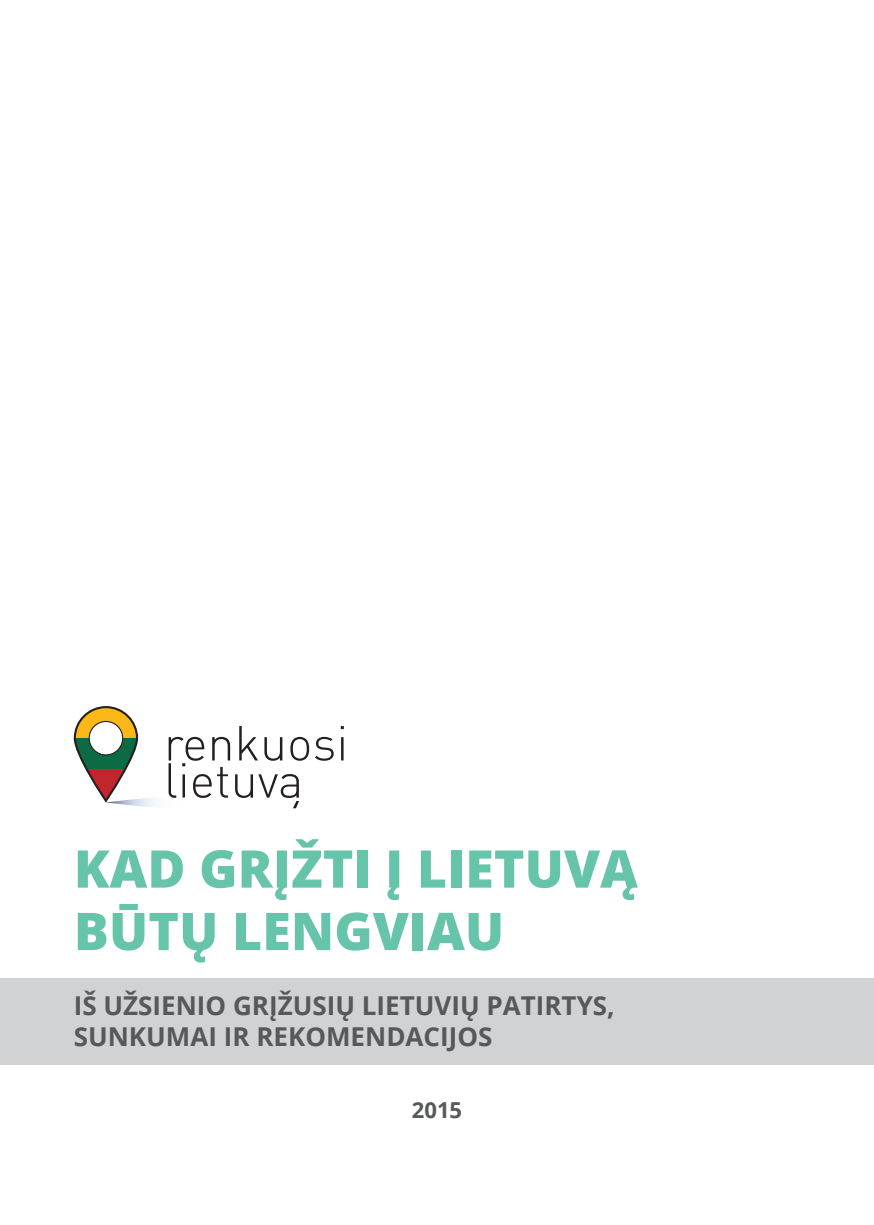
<style>
.page{position:relative;width:874px;height:1225px;background:#fff}
.page>*{position:absolute;margin:0;border:0;box-sizing:border-box;transform-origin:0 0}
.t1{font:800 52px/62.4px "Open Sans";color:#65c4a9}
.t2{font:700 26px/31.2px "Open Sans";color:#57585a}
.t3{font:700 22px "Open Sans";color:#57585a}
</style>
<div class="page">
<div style="left:0;top:977px;width:873px;height:87px;background:#d1d2d4"></div>
<svg style="left:315px;top:737px;width:18px;height:23px"></svg>
<hr style="left:341px;top:737px;width:2px;height:23px;background:#231f20">
<img style="left:111px;top:798px;width:44px;height:9px">
<svg style="left:168px;top:726px;width:141px;height:82px"></svg>
<svg style="left:74px;top:706px;width:64px;height:97px"></svg>
<h1 class="t1" style="left:74px;top:835px;width:565px">KAD GRĮŽTI Į LIETUVĄ<br>BŪTŲ LENGVIAU</h1>
<p class="t2" style="left:74px;top:989px;width:542px">IŠ UŽSIENIO GRĮŽUSIŲ LIETUVIŲ PATIRTYS,<br>SUNKUMAI IR REKOMENDACIJOS</p>
<p class="t3" style="left:411px;top:1094px;width:52px">2015</p>
</div>
